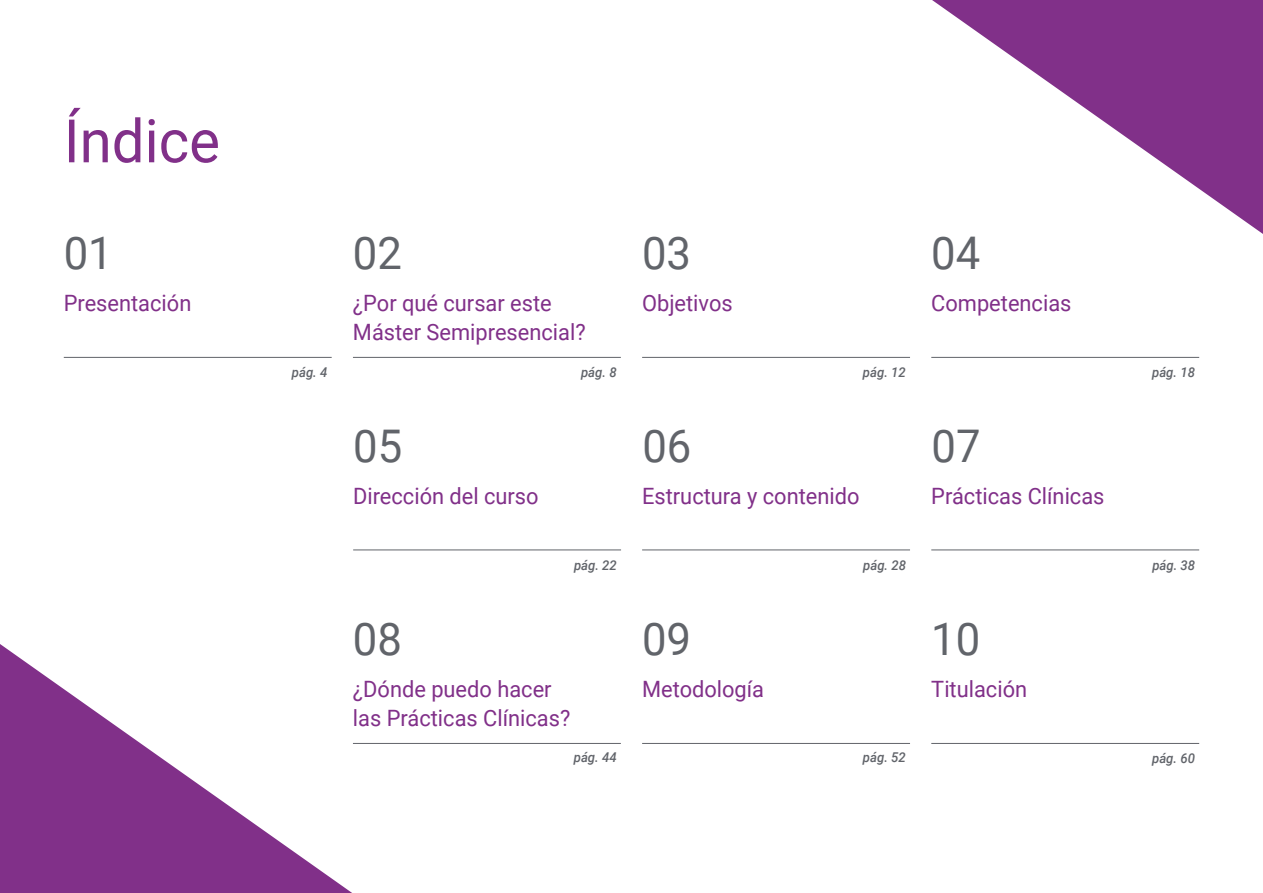
<style>
.page{position:relative;width:1263px;height:893px;background:#fff}
.page>*{position:absolute;margin:0;border:0;box-sizing:border-box;transform-origin:0 0}
.t1{font:60px "Roboto";color:#813089}
.t2{font:45px "Roboto";color:#61646a}
.t3{font:22.5px/28.5px "Roboto";color:#813089}
.t4{font:italic 500 13.5px "Roboto";color:#61646a}
</style>
<div class="page">
<svg style="left:0;top:644px;width:352px;height:249px"></svg>
<svg style="left:932px;top:0;width:331px;height:234px"></svg>
<hr style="left:64px;top:357px;width:268px;height:1px;background:#61646a">
<hr style="left:642px;top:550px;width:268px;height:1px;background:#61646a">
<hr style="left:642px;top:357px;width:268px;height:1px;background:#61646a">
<hr style="left:931px;top:550px;width:268px;height:1px;background:#61646a">
<hr style="left:931px;top:357px;width:268px;height:1px;background:#61646a">
<hr style="left:353px;top:743px;width:268px;height:1px;background:#61646a">
<hr style="left:353px;top:357px;width:268px;height:1px;background:#61646a">
<hr style="left:642px;top:743px;width:268px;height:1px;background:#61646a">
<hr style="left:931px;top:743px;width:268px;height:1px;background:#61646a">
<hr style="left:353px;top:550px;width:268px;height:1px;background:#61646a">
<h1 class="t1" style="left:64px;top:99px;width:158px">Índice</h1>
<h2 class="t2" style="left:353px;top:221px;width:51px">02</h2>
<h2 class="t2" style="left:64px;top:221px;width:51px">01</h2>
<h2 class="t2" style="left:642px;top:221px;width:51px">03</h2>
<p class="t3" style="left:64px;top:288px;width:129px">Presentación</p>
<p class="t4" style="left:292px;top:363px;width:37px">pág. 4</p>
<p class="t3" style="left:353px;top:288px;width:234px">¿Por qué cursar este<br>Máster Semipresencial?</p>
<h2 class="t2" style="left:353px;top:414px;width:51px">05</h2>
<p class="t3" style="left:353px;top:481px;width:187px">Dirección del curso</p>
<p class="t4" style="left:581px;top:363px;width:37px">pág. 8</p>
<p class="t4" style="left:574px;top:556px;width:44px">pág. 22</p>
<p class="t3" style="left:642px;top:288px;width:92px">Objetivos</p>
<h2 class="t2" style="left:642px;top:414px;width:51px">06</h2>
<p class="t4" style="left:863px;top:363px;width:44px">pág. 12</p>
<p class="t3" style="left:642px;top:481px;width:219px">Estructura y contenido</p>
<p class="t4" style="left:863px;top:556px;width:44px">pág. 28</p>
<h2 class="t2" style="left:931px;top:221px;width:51px">04</h2>
<p class="t3" style="left:931px;top:288px;width:142px">Competencias</p>
<h2 class="t2" style="left:931px;top:414px;width:51px">07</h2>
<p class="t3" style="left:931px;top:481px;width:175px">Prácticas Clínicas</p>
<h2 class="t2" style="left:353px;top:607px;width:51px">08</h2>
<h2 class="t2" style="left:642px;top:607px;width:51px">09</h2>
<h2 class="t2" style="left:931px;top:607px;width:51px">10</h2>
<p class="t3" style="left:353px;top:674px;width:200px">¿Dónde puedo hacer</p>
<p class="t3" style="left:642px;top:674px;width:123px">Metodología</p>
<p class="t3" style="left:353px;top:702px;width:219px">las Prácticas Clínicas?</p>
<p class="t3" style="left:931px;top:674px;width:97px">Titulación</p>
<p class="t4" style="left:1152px;top:363px;width:44px">pág. 18</p>
<p class="t4" style="left:1152px;top:556px;width:44px">pág. 38</p>
<p class="t4" style="left:574px;top:748px;width:44px">pág. 44</p>
<p class="t4" style="left:863px;top:748px;width:44px">pág. 52</p>
<p class="t4" style="left:1152px;top:748px;width:44px">pág. 60</p>
</div>
